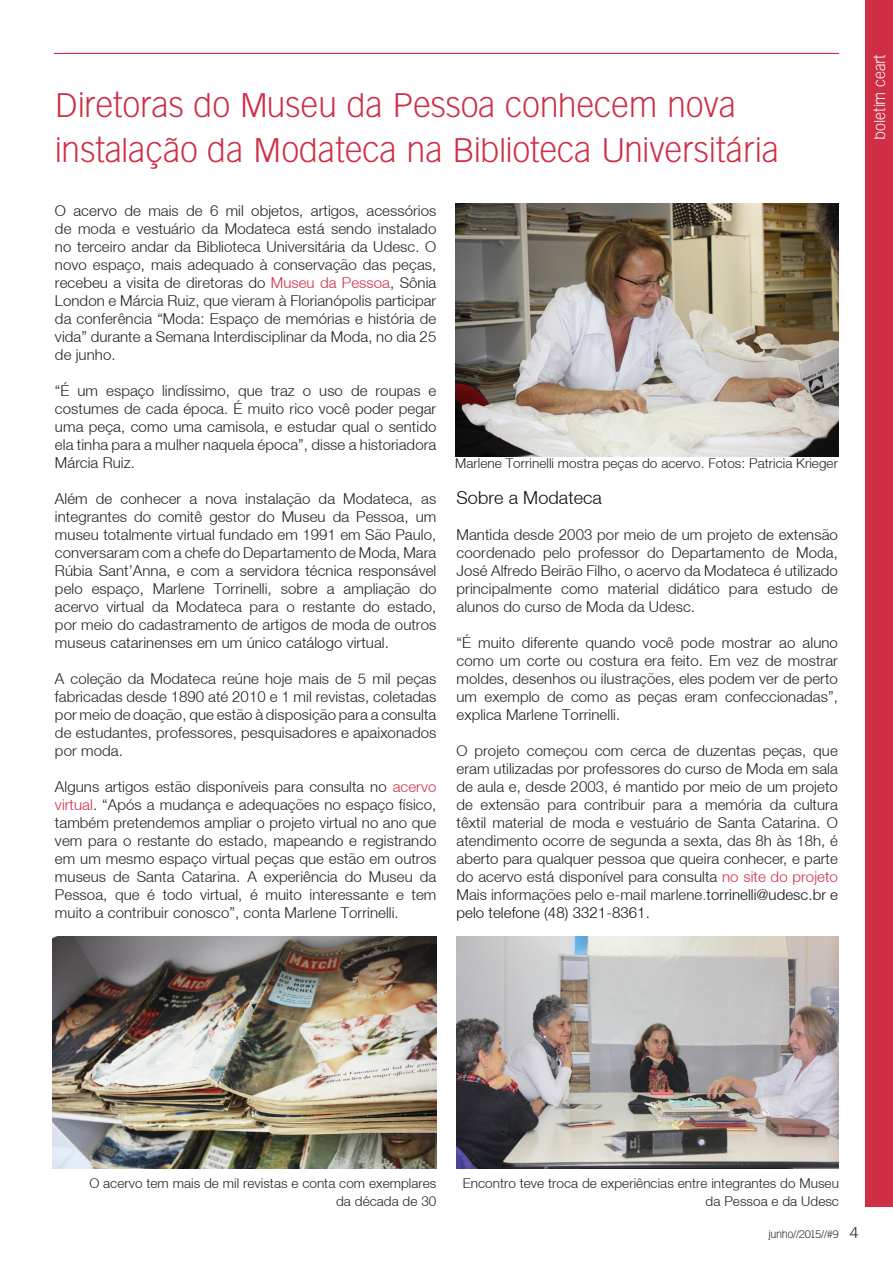
<style>
.page{position:relative;width:893px;height:1263px;background:#fff}
.page>*{position:absolute;margin:0;border:0;box-sizing:border-box;transform-origin:0 0}
.t1{font:33px "Goethe Gothic";color:#cf2e45}
.texto_corrido{font:300 18px "Context Reprise Light S Si";letter-spacing:.005em;color:#0e0e0e}
.texto_corrido-2{font:300 15px/18px "Context Reprise Light S Si";letter-spacing:.005em;color:#231f20;text-align:justify}
.t2{font:15px "Goethe Gothic";color:#fff}
.t3{font:15px "Goethe Gothic";color:#231f20}
.texto_corrido-3{font:300 13.5px/18px "Context Reprise Light S Si";letter-spacing:.005em;color:#231f20;text-align:right}
.t4{font:10.5px "Goethe Gothic";letter-spacing:-.04em;color:#231f20}
.s1{color:#cf2e45}
.s2{color:#0e0f11}
</style>
<div class="page">
<div style="left:866px;top:0;width:27px;height:1206px;background:#cf2e45"></div>
<hr style="left:54px;top:53px;width:785px;height:1px;background:#cf2e45">
<img style="left:53px;top:936px;width:383px;height:232px">
<img style="left:455px;top:203px;width:384px;height:253px">
<img style="left:456px;top:936px;width:382px;height:232px">
<p class="t1" style="left:55px;top:85px;width:683px">Diretoras do Museu da Pessoa conhecem nova</p>
<p class="t1" style="left:55px;top:130px;width:726px">instalação da Modateca na Biblioteca Universitária</p>
<p class="texto_corrido-2" style="left:55px;top:201px;width:383px">O acervo de mais de 6 mil objetos, artigos, acessórios de moda e vestuário da Modateca está sendo instalado no terceiro andar da Biblioteca Universitária da Udesc. O novo espaço, mais adequado à conservação das peças, recebeu a visita de diretoras do <span class="s1">Museu da Pessoa</span>, Sônia London e Márcia Ruiz, que vieram à Florianópolis participar da conferência “Moda: Espaço de memórias e história de vida” durante a Semana Interdisciplinar da Moda, no dia 25 de junho.</p>
<p class="texto_corrido-2" style="left:55px;top:381px;width:383px">“É um espaço lindíssimo, que traz o uso de roupas e costumes de cada época. É muito rico você poder pegar uma peça, como uma camisola, e estudar qual o sentido ela tinha para a mulher naquela época”, disse a historiadora Márcia Ruiz.</p>
<p class="texto_corrido-2" style="left:55px;top:489px;width:383px">Além de conhecer a nova instalação da Modateca, as integrantes do comitê gestor do Museu da Pessoa, um museu totalmente virtual fundado em 1991 em São Paulo, conversaram com a chefe do Departamento de Moda, Mara Rúbia Sant’Anna, e com a servidora técnica responsável pelo espaço, Marlene Torrinelli, sobre a ampliação do acervo virtual da Modateca para o restante do estado, por meio do cadastramento de artigos de moda de outros museus catarinenses em um único catálogo virtual.</p>
<p class="texto_corrido-2" style="left:55px;top:669px;width:383px">A coleção da Modateca reúne hoje mais de 5 mil peças fabricadas desde 1890 até 2010 e 1 mil revistas, coletadas por meio de doação, que estão à disposição para a consulta de estudantes, professores, pesquisadores e apaixonados por moda.</p>
<p class="texto_corrido-2" style="left:55px;top:777px;width:383px">Alguns artigos estão disponíveis para consulta no <span class="s1">acervo virtual</span>. “Após a mudança e adequações no espaço físico, também pretendemos ampliar o projeto virtual no ano que vem para o restante do estado, mapeando e registrando em um mesmo espaço virtual peças que estão em outros museus de Santa Catarina. A experiência do Museu da Pessoa, que é todo virtual, é muito interessante e tem muito a contribuir conosco”, conta Marlene Torrinelli.</p>
<p class="texto_corrido-3" style="left:455px;top:454px;width:384px">Marlene Torrinelli mostra peças do acervo. Fotos: Patricia Krieger</p>
<p class="texto_corrido" style="left:456px;top:486px;width:147px">Sobre a Modateca</p>
<p class="texto_corrido-2" style="left:456px;top:525px;width:383px">Mantida desde 2003 por meio de um projeto de extensão coordenado pelo professor do Departamento de Moda, José Alfredo Beirão Filho, o acervo da Modateca é utilizado principalmente como material didático para estudo de alunos do curso de Moda da Udesc.</p>
<p class="texto_corrido-2" style="left:456px;top:633px;width:383px">“É muito diferente quando você pode mostrar ao aluno como um corte ou costura era feito. Em vez de mostrar moldes, desenhos ou ilustrações, eles podem ver de perto um exemplo de como as peças eram confeccionadas”, explica Marlene Torrinelli.</p>
<p class="texto_corrido-2" style="left:456px;top:741px;width:383px">O projeto começou com cerca de duzentas peças, que eram utilizadas por professores do curso de Moda em sala de aula e, desde 2003, é mantido por meio de um projeto de extensão para contribuir para a memória da cultura têxtil material de moda e vestuário de Santa Catarina. O atendimento ocorre de segunda a sexta, das 8h às 18h, é aberto para qualquer pessoa que queira conhecer, e parte do acervo está disponível para consulta <span class="s1">no site do projeto </span>Mais informações pelo e-mail marlene<span class="s1">.</span><span class="s2">torrinelli@udesc.br e pelo telefone (48) 3321-8361.</span></p>
<p class="t2" style="left:871px;top:140px;width:87px;rotate:-90deg">boletim ceart</p>
<p class="texto_corrido-3" style="left:89px;top:1174px;width:349px">O acervo tem mais de mil revistas e conta com exemplares da década de 30</p>
<p class="texto_corrido-3" style="left:463px;top:1174px;width:378px">Encontro teve troca de experiências entre integrantes do Museu da Pessoa e da Udesc</p>
<p class="t4" style="left:768px;top:1228px;width:72px">junho//2015//#9</p>
<p class="t3" style="left:850px;top:1224px;width:10px">4</p>
</div>
